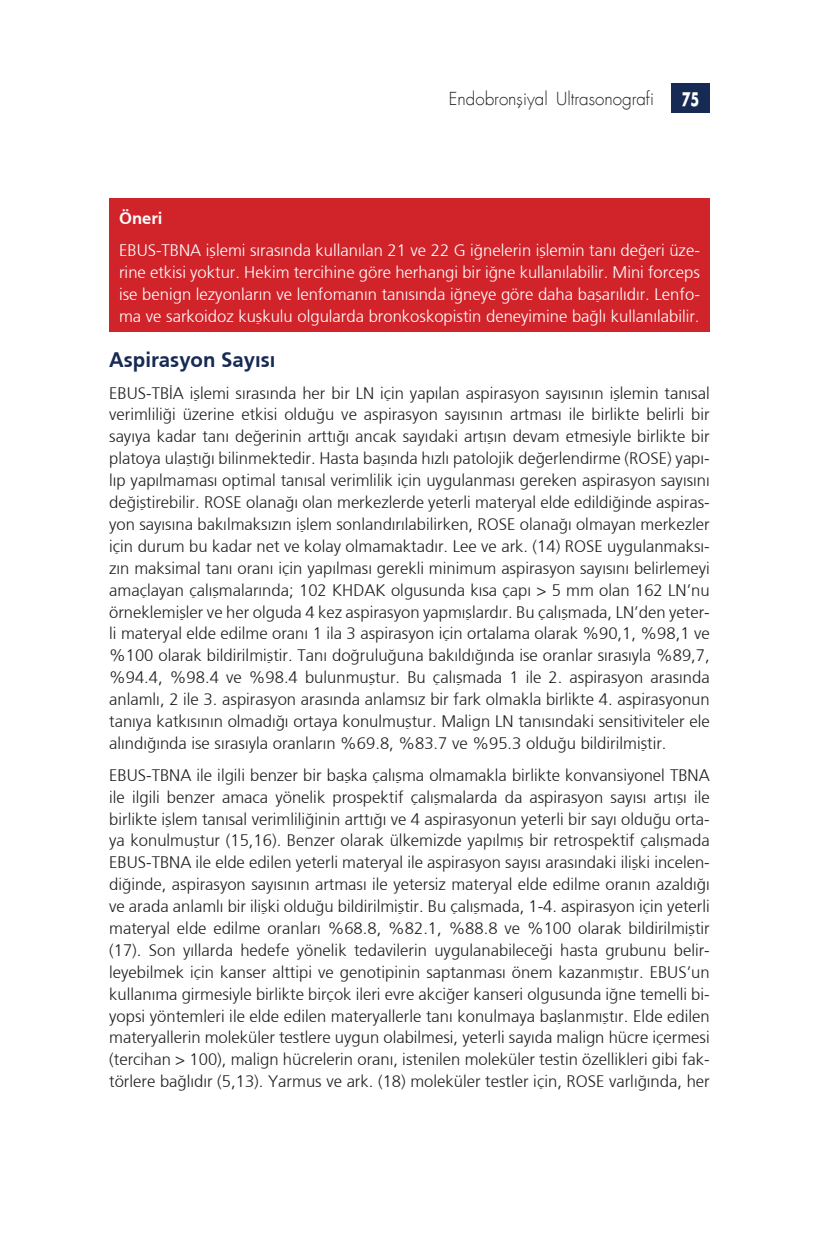
<style>
.page{position:relative;width:819px;height:1241px;background:#fff}
.page>*{position:absolute;margin:0;border:0;box-sizing:border-box;transform-origin:0 0}
.t1{font:700 21px "Frutiger";color:#172a54}
.t2{font:700 17.85px "Futura";color:#fff;scale:.72 1}
.t3{font:300 17.5px "Futura";color:#231f20}
.t4{font:300 16.62px/21.9px "Frutiger";color:#231f20;text-align:justify}
.t5{font:300 16.62px/21.9px "Frutiger";color:#fff}
.s1{font-weight:700}
</style>
<div class="page">
<div style="left:671px;top:83px;width:38px;height:30px;background:#172a54"></div>
<div style="left:109px;top:198px;width:600px;height:133px;background:#d1232a"></div>
<p class="t3" style="left:449px;top:87px;width:206px">Endobronşiyal Ultrasonografi</p>
<p class="t2" style="left:681px;top:86px;width:26px">75</p>
<p class="t5" style="left:119px;top:202px;width:582px;line-height:31.8px"><span class="s1">Öneri<br></span>EBUS-TBNA işlemi sırasında kullanılan 21 ve 22 G iğnelerin işlemin tanı değeri üze-</p>
<p class="t5" style="left:119px;top:261px;width:582px;text-align:justify">rine etkisi yoktur. Hekim tercihine göre herhangi bir iğne kullanılabilir. Mini forceps ise benign lezyonların ve lenfomanın tanısında iğneye göre daha başarılıdır. Lenfo&shy;ma ve sarkoidoz kuşkulu olgularda bronkoskopistin deneyimine bağlı kullanılabilir.</p>
<p class="t1" style="left:109px;top:347px;width:168px">Aspirasyon Sayısı</p>
<p class="t4" style="left:109px;top:382px;width:602px">EBUS-TBİA işlemi sırasında her bir LN için yapılan aspirasyon sayısının işlemin tanısal verimliliği üzerine etkisi olduğu ve aspirasyon sayısının artması ile birlikte belirli bir sayıya kadar tanı değerinin arttığı ancak sayıdaki artışın devam etmesiyle birlikte bir platoya ulaştığı bilinmektedir. Hasta başında hızlı patolojik değerlendirme (ROSE) yapı&shy;lıp yapılmaması optimal tanısal verimlilik için uygulanması gereken aspirasyon sayısını değiştirebilir. ROSE olanağı olan merkezlerde yeterli materyal elde edildiğinde aspiras&shy;yon sayısına bakılmaksızın işlem sonlandırılabilirken, ROSE olanağı olmayan merkezler için durum bu kadar net ve kolay olmamaktadır. Lee ve ark. (14) ROSE uygulanmaksı&shy;zın maksimal tanı oranı için yapılması gerekli minimum aspirasyon sayısını belirlemeyi amaçlayan çalışmalarında; 102 KHDAK olgusunda kısa çapı &gt; 5 mm olan 162 LN’nu örneklemişler ve her olguda 4 kez aspirasyon yapmışlardır. Bu çalışmada, LN’den yeter&shy;li materyal elde edilme oranı 1 ila 3 aspirasyon için ortalama olarak %90,1, %98,1 ve %100 olarak bildirilmiştir. Tanı doğruluğuna bakıldığında ise oranlar sırasıyla %89,7, %94.4, %98.4 ve %98.4 bulunmuştur. Bu çalışmada 1 ile 2. aspirasyon arasında anlamlı, 2 ile 3. aspirasyon arasında anlamsız bir fark olmakla birlikte 4. aspirasyonun tanıya katkısının olmadığı ortaya konulmuştur. Malign LN tanısındaki sensitiviteler ele alındığında ise sırasıyla oranların %69.8, %83.7 ve %95.3 olduğu bildirilmiştir.</p>
<p class="t4" style="left:109px;top:763px;width:602px">EBUS-TBNA ile ilgili benzer bir başka çalışma olmamakla birlikte konvansiyonel TBNA ile ilgili benzer amaca yönelik prospektif çalışmalarda da aspirasyon sayısı artışı ile birlikte işlem tanısal verimliliğinin arttığı ve 4 aspirasyonun yeterli bir sayı olduğu orta&shy;ya konulmuştur (15,16). Benzer olarak ülkemizde yapılmış bir retrospektif çalışmada EBUS-TBNA ile elde edilen yeterli materyal ile aspirasyon sayısı arasındaki ilişki incelen&shy;diğinde, aspirasyon sayısının artması ile yetersiz materyal elde edilme oranın azaldığı ve arada anlamlı bir ilişki olduğu bildirilmiştir. Bu çalışmada, 1-4. aspirasyon için yeterli materyal elde edilme oranları %68.8, %82.1, %88.8 ve %100 olarak bildirilmiştir (17). Son yıllarda hedefe yönelik tedavilerin uygulanabileceği hasta grubunu belir&shy;leyebilmek için kanser alttipi ve genotipinin saptanması önem kazanmıştır. EBUS’un kullanıma girmesiyle birlikte birçok ileri evre akciğer kanseri olgusunda iğne temelli bi&shy;yopsi yöntemleri ile elde edilen materyallerle tanı konulmaya başlanmıştır. Elde edilen materyallerin moleküler testlere uygun olabilmesi, yeterli sayıda malign hücre içermesi (tercihan &gt; 100), malign hücrelerin oranı, istenilen moleküler testin özellikleri gibi fak&shy;törlere bağlıdır (5,13). Yarmus ve ark. (18) moleküler testler için, ROSE varlığında, her</p>
</div>
